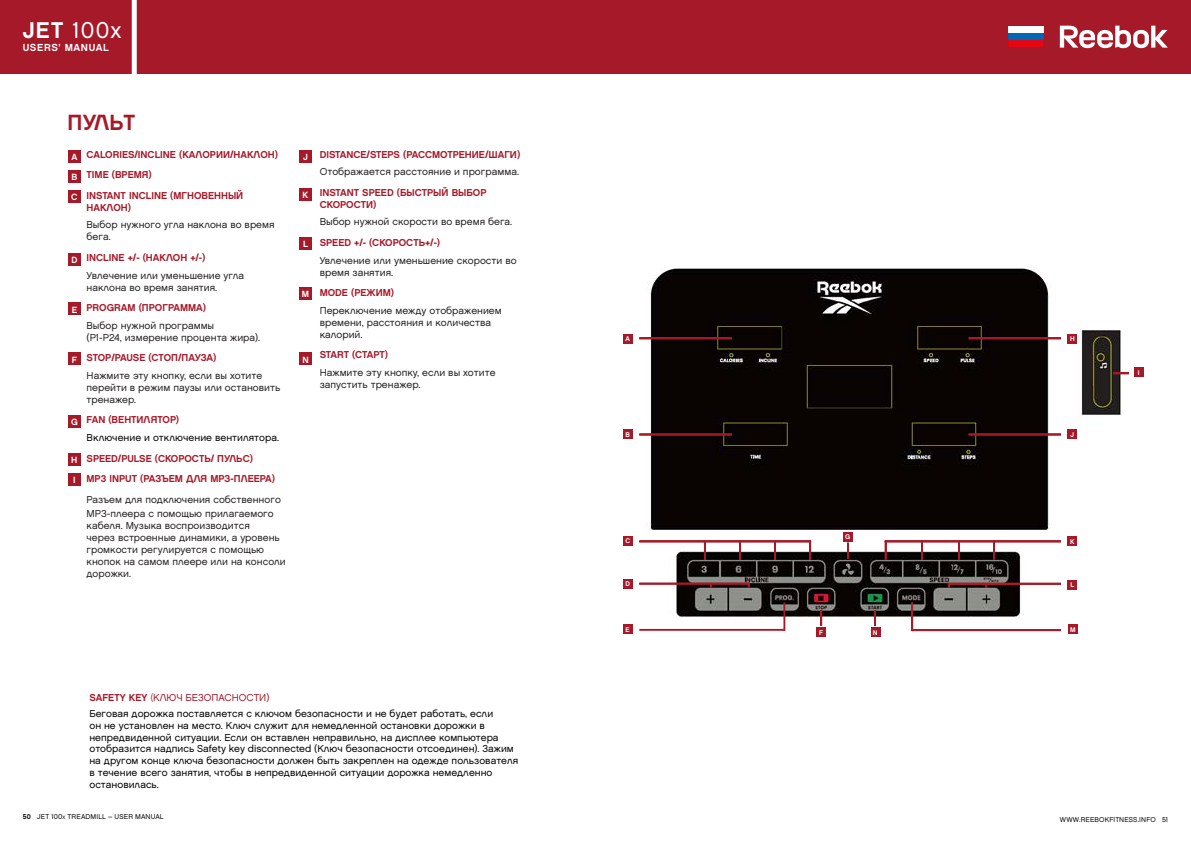
<style>
.page{position:relative;width:1191px;height:842px;background:#fff}
.page>*{position:absolute;margin:0;border:0;box-sizing:border-box;transform-origin:0 0}
.t1{font:22.8px "Reefont";color:#fff}
.t2{font:700 22px "Reefont";color:#a61929}
.t3{font:700 10.2px "Reefont";letter-spacing:.055em;color:#fff}
.t4{font:10px/12px "Reefont";color:#231f20}
.t5{font:10px/11.8px "Reefont";color:#000}
.t6{font:700 10px/20.5px "Reefont";color:#a61929}
.t7{font:700 9px "Reefont";color:#fff}
.t8{font:7px "Reefont";letter-spacing:.02em;color:#000}
.t9{font:700 6.8px "Reefont";color:#fff}
.s1{font-weight:700}
.s2{font-weight:700;color:#a61929}
.s3{color:#b64745}
.s4{color:#a61929}
.s5{font-size:5px}
</style>
<div class="page">
<div style="left:0;top:0;width:1191px;height:74px;background:#a61929"></div>
<div style="left:132px;top:0;width:5px;height:80px;background:#fff"></div>
<svg style="left:1059px;top:26px;width:108px;height:22px"></svg>
<svg style="left:1008px;top:26px;width:35px;height:22px"></svg>
<div style="left:299px;top:287px;width:13px;height:13px;background:#a61929"></div>
<div style="left:68px;top:150px;width:13px;height:12px;background:#a61929"></div>
<div style="left:299px;top:352px;width:13px;height:13px;background:#a61929"></div>
<div style="left:68px;top:190px;width:13px;height:13px;background:#a61929"></div>
<div style="left:68px;top:170px;width:13px;height:13px;background:#a61929"></div>
<div style="left:68px;top:453px;width:13px;height:13px;background:#a61929"></div>
<div style="left:68px;top:352px;width:13px;height:13px;background:#a61929"></div>
<div style="left:68px;top:415px;width:13px;height:12px;background:#a61929"></div>
<div style="left:68px;top:253px;width:13px;height:13px;background:#a61929"></div>
<div style="left:68px;top:473px;width:13px;height:13px;background:#a61929"></div>
<div style="left:68px;top:303px;width:13px;height:12px;background:#a61929"></div>
<img style="left:645px;top:267px;width:477px;height:353px">
<div style="left:623px;top:334px;width:9px;height:9px;background:#a61929"></div>
<div style="left:1067px;top:334px;width:10px;height:9px;background:#a61929"></div>
<div style="left:1067px;top:430px;width:10px;height:9px;background:#a61929"></div>
<div style="left:1133px;top:368px;width:10px;height:9px;background:#a61929"></div>
<div style="left:623px;top:430px;width:9px;height:9px;background:#a61929"></div>
<div style="left:623px;top:536px;width:9px;height:9px;background:#a61929"></div>
<div style="left:623px;top:579px;width:9px;height:9px;background:#a61929"></div>
<div style="left:623px;top:625px;width:9px;height:9px;background:#a61929"></div>
<div style="left:1067px;top:537px;width:10px;height:9px;background:#a61929"></div>
<div style="left:816px;top:627px;width:10px;height:10px;background:#a61929"></div>
<div style="left:871px;top:627px;width:9px;height:10px;background:#a61929"></div>
<div style="left:843px;top:532px;width:9px;height:9px;background:#a61929"></div>
<div style="left:1067px;top:580px;width:10px;height:10px;background:#a61929"></div>
<div style="left:1068px;top:625px;width:9px;height:9px;background:#a61929"></div>
<div style="left:639px;top:338px;width:92px;height:1px;border:1px solid #a61929"></div>
<div style="left:639px;top:434px;width:92px;height:1px;border:1px solid #a61929"></div>
<div style="left:969px;top:338px;width:91px;height:1px;border:1px solid #a61929"></div>
<div style="left:969px;top:434px;width:91px;height:1px;border:1px solid #a61929"></div>
<svg style="left:1113px;top:373px;width:15px;height:1px"></svg>
<div style="left:639px;top:541px;width:171px;height:1px;border:1px solid #a61929"></div>
<svg style="left:704px;top:541px;width:1px;height:18px"></svg>
<svg style="left:739px;top:541px;width:1px;height:18px"></svg>
<svg style="left:774px;top:542px;width:1px;height:17px"></svg>
<svg style="left:809px;top:541px;width:2px;height:18px"></svg>
<div style="left:639px;top:583px;width:110px;height:1px;border:1px solid #a61929"></div>
<svg style="left:784px;top:603px;width:1px;height:27px"></svg>
<div style="left:640px;top:629px;width:144px;height:1px;border:1px solid #a61929"></div>
<svg style="left:911px;top:603px;width:2px;height:28px"></svg>
<div style="left:912px;top:630px;width:148px;height:1px;border:1px solid #a61e2a"></div>
<svg style="left:820px;top:610px;width:2px;height:15px"></svg>
<svg style="left:874px;top:610px;width:2px;height:15px"></svg>
<svg style="left:847px;top:543px;width:1px;height:15px"></svg>
<div style="left:885px;top:541px;width:175px;height:1px;border:1px solid #a61929"></div>
<svg style="left:993px;top:541px;width:2px;height:18px"></svg>
<svg style="left:958px;top:541px;width:1px;height:18px"></svg>
<svg style="left:921px;top:541px;width:2px;height:18px"></svg>
<svg style="left:885px;top:541px;width:1px;height:18px"></svg>
<div style="left:948px;top:583px;width:112px;height:1px;border:1px solid #a61e2a"></div>
<div style="left:299px;top:150px;width:13px;height:12px;background:#a61929"></div>
<div style="left:299px;top:188px;width:13px;height:13px;background:#a61929"></div>
<div style="left:299px;top:237px;width:13px;height:12px;background:#a61929"></div>
<h1 class="t1" style="left:23px;top:17px;width:100px"><span class="s1">JET</span> 100x</h1>
<p class="t3" style="left:23px;top:41px;width:88px">USERS’ MANUAL</p>
<h2 class="t2" style="left:67px;top:109px;width:69px">ПУЛЬТ</h2>
<p class="t7" style="left:71px;top:151px;width:8px">A</p>
<p class="t7" style="left:71px;top:171px;width:7px">B</p>
<p class="t7" style="left:71px;top:192px;width:8px">C</p>
<p class="t7" style="left:71px;top:254px;width:8px">D</p>
<p class="t7" style="left:72px;top:304px;width:7px">E</p>
<p class="t7" style="left:72px;top:354px;width:7px">F</p>
<p class="t7" style="left:71px;top:416px;width:8px">G</p>
<p class="t7" style="left:71px;top:454px;width:8px">H</p>
<p class="t7" style="left:73px;top:474px;width:4px">I</p>
<p class="t6" style="left:87px;top:144px;width:193px">CALORIES/INCLINE (КАЛОРИИ/НАКЛОН)<br>TIME (ВРЕМЯ)<br>INSTANT INCLINE (МГНОВЕННЫЙ</p>
<p class="t6" style="left:87px;top:197px;width:46px">НАКЛОН)</p>
<p class="t4" style="left:87px;top:219px;width:189px">Выбор нужного угла наклона во время бега.</p>
<p class="t6" style="left:87px;top:248px;width:120px">INCLINE +/- (НАКЛОН +/-)</p>
<p class="t4" style="left:87px;top:270px;width:159px">Увлечение или уменьшение угла наклона во время занятия.</p>
<p class="t6" style="left:87px;top:298px;width:121px">PROGRAM (ПРОГРАММА)</p>
<p class="t4" style="left:87px;top:320px;width:175px">Выбор нужной программы<br>(Р1-Р24, измерение процента жира).</p>
<p class="t6" style="left:87px;top:348px;width:131px">STOP/PAUSE (СТОП/ПАУЗА)</p>
<p class="t4" style="left:87px;top:370px;width:195px">Нажмите эту кнопку, если вы хотите перейти в режим паузы или остановить тренажер.</p>
<p class="t6" style="left:87px;top:410px;width:94px">FAN (ВЕНТИЛЯТОР)</p>
<p class="t5" style="left:87px;top:432px;width:194px">Включение и отключение вентилятора.</p>
<p class="t6" style="left:87px;top:448px;width:190px">SPEED/PULSE (СКОРОСТЬ/ ПУЛЬС)<br>MP3 INPUT (РАЗЪЕМ ДЛЯ МРЗ-ПЛЕЕРА)</p>
<p class="t4" style="left:87px;top:492px;width:196px;line-height:14.8px">Разъем для подключения собственного<br>МРЗ-плеера с помощью прилагаемого</p>
<p class="t4" style="left:87px;top:520px;width:201px">кабеля. Музыка воспроизводится<br>через встроенные динамики, а уровень громкости регулируется с помощью кнопок на самом плеере или на консоли дорожки.</p>
<p class="t7" style="left:303px;top:151px;width:6px">J</p>
<p class="t7" style="left:302px;top:189px;width:7px">K</p>
<p class="t7" style="left:303px;top:238px;width:7px">L</p>
<p class="t7" style="left:302px;top:289px;width:9px">M</p>
<p class="t7" style="left:302px;top:354px;width:8px">N</p>
<p class="t6" style="left:320px;top:144px;width:202px">DISTANCE/STEPS (РАССМОТРЕНИЕ/ШАГИ)</p>
<p class="t4" style="left:320px;top:166px;width:201px">Отображается расстояние и программа.</p>
<p class="t6" style="left:320px;top:187px;width:168px;line-height:12px">INSTANT SPEED (БЫСТРЫЙ ВЫБОР<br>СКОРОСТИ)</p>
<p class="t4" style="left:320px;top:217px;width:194px">Выбор нужной скорости во время бега.</p>
<p class="t6" style="left:320px;top:233px;width:122px">SPEED +/- (СКОРОСТЬ+/-)</p>
<p class="t4" style="left:320px;top:255px;width:198px">Увлечение или уменьшение скорости во время занятия.</p>
<p class="t6" style="left:320px;top:283px;width:76px">MODE (РЕЖИМ)</p>
<p class="t4" style="left:320px;top:305px;width:183px">Переключение между отображением времени, расстояния и количества калорий.</p>
<p class="t6" style="left:320px;top:345px;width:70px">START (СТАРТ)</p>
<p class="t4" style="left:320px;top:367px;width:177px">Нажмите эту кнопку, если вы хотите запустить тренажер.</p>
<p class="t5" style="left:89px;top:690px;width:405px;line-height:16.1px"><span class="s2">SAFETY KEY</span> <span class="s3">(</span><span class="s4">КЛЮЧ БЕЗОПАСНОСТИ)<br></span>Беговая дорожка поставляется с ключом безопасности и не будет работать, если</p>
<p class="t5" style="left:89px;top:720px;width:430px">он не установлен на место. Ключ служит для немедленной остановки дорожки в непредвиденной ситуации. Если он вставлен неправильно, на дисплее компьютера отобразится надпись Safety key disconnected (Ключ безопасности отсоединен). Зажим на другом конце ключа безопасности должен быть закреплен на одежде пользователя в течение всего занятия, чтобы в непредвиденной ситуации дорожка немедленно остановилась.</p>
<p class="t9" style="left:625px;top:335px;width:6px">A</p>
<p class="t9" style="left:1070px;top:335px;width:6px">H</p>
<p class="t9" style="left:625px;top:430px;width:6px">B</p>
<p class="t9" style="left:1070px;top:430px;width:5px">J</p>
<p class="t9" style="left:625px;top:536px;width:6px">C</p>
<p class="t9" style="left:625px;top:579px;width:6px">D</p>
<p class="t9" style="left:625px;top:625px;width:6px">E</p>
<p class="t9" style="left:845px;top:533px;width:7px">G</p>
<p class="t9" style="left:819px;top:628px;width:5px">F</p>
<p class="t9" style="left:873px;top:628px;width:6px">N</p>
<p class="t9" style="left:1070px;top:537px;width:6px">K</p>
<p class="t9" style="left:1070px;top:581px;width:5px">L</p>
<p class="t9" style="left:1070px;top:625px;width:7px">M</p>
<p class="t9" style="left:1137px;top:368px;width:3px">I</p>
<p class="t8" style="left:23px;top:812px;width:142px"><span class="s1">50</span> JET 100<span class="s5">X</span> TREADMILL – USER MANUAL</p>
<p class="t8" style="left:1059px;top:815px;width:110px">WWW.REEBOKFITNESS.INFO 51</p>
</div>
